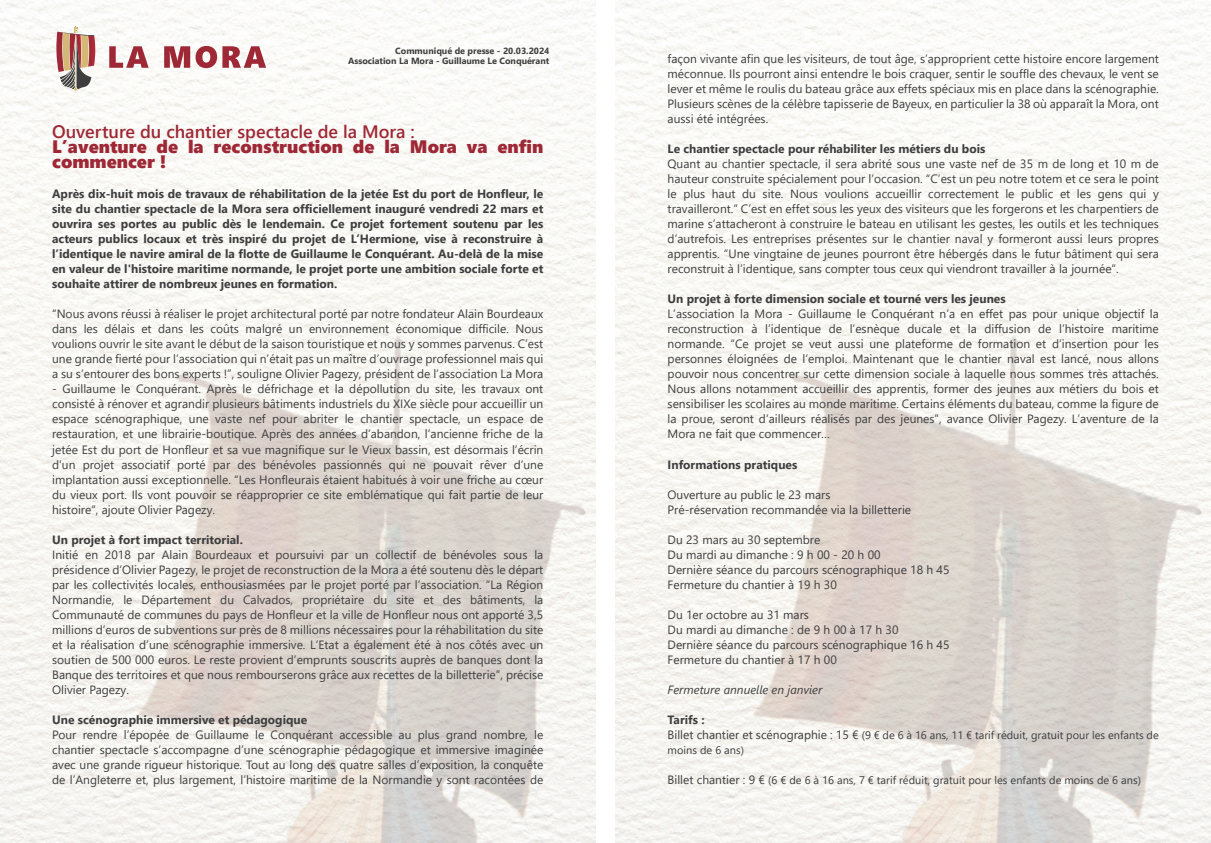
<style>
.page{position:relative;width:1211px;height:843px;background:#fff}
.page>*{position:absolute;margin:0;border:0;box-sizing:border-box;transform-origin:0 0}
.t1{font:18px/15px "Segoe UI Black";color:#9e2835}
.t2{font:600 18px "Segoe UI";color:#9e2835}
.t3{font:12px/15px "Segoe UI";color:#3e3e3f;text-align:justify}
.t4{font:700 12px/15px "Segoe UI";color:#3e3e3f;text-align:justify}
.t5{font:italic 12px "Segoe UI";color:#3e3e3f}
.t6{font:11px/15px "Segoe UI";color:#3e3e3f}
.t7{font:9px/10.8px "Segoe UI Variable";color:#3e3e3f;text-align:right}
.s1{font-size:12px}
</style>
<div class="page">
<img style="left:0;top:0;width:595px;height:842px">
<svg style="left:109px;top:46px;width:40px;height:22px"></svg>
<svg style="left:164px;top:46px;width:102px;height:22px"></svg>
<svg style="left:56px;top:26px;width:39px;height:65px"></svg>
<img style="left:615px;top:0;width:596px;height:842px">
<p class="t7" style="left:348px;top:45px;width:203px">Communiqué de presse - 20.03.2024<br>Association La Mora - Guillaume Le Conquérant</p>
<p class="t3" style="left:667px;top:50px;width:493px">façon vivante afin que les visiteurs, de tout âge, s’approprient cette histoire encore largement méconnue. Ils pourront ainsi entendre le bois craquer, sentir le souffle des chevaux, le vent se lever et même le roulis du bateau grâce aux effets spéciaux mis en place dans la scénographie.<br>Plusieurs scènes de la célèbre tapisserie de Bayeux, en particulier la 38 où apparaît la Mora, ont aussi été intégrées.</p>
<p class="t4" style="left:667px;top:140px;width:319px">Le chantier spectacle pour réhabiliter les métiers du bois</p>
<p class="t3" style="left:667px;top:155px;width:493px">Quant au chantier spectacle, il sera abrité sous une vaste nef de 35 m de long et 10 m de hauteur construite spécialement pour l’occasion. “C’est un peu notre totem et ce sera le point le plus haut du site. Nous voulions accueillir correctement le public et les gens qui y travailleront.” C’est en effet sous les yeux des visiteurs que les forgerons et les charpentiers de marine s’attacheront à construire le bateau en utilisant les gestes, les outils et les techniques d’autrefois. Les entreprises présentes sur le chantier naval y formeront aussi leurs propres apprentis. “Une vingtaine de jeunes pourront être hébergés dans le futur bâtiment qui sera reconstruit à l’identique, sans compter tous ceux qui viendront travailler à la journée”.</p>
<p class="t4" style="left:667px;top:290px;width:340px">Un projet à forte dimension sociale et tourné vers les jeunes</p>
<p class="t3" style="left:667px;top:305px;width:493px">L’association la Mora - Guillaume le Conquérant n’a en effet pas pour unique objectif la reconstruction à l’identique de l’esnèque ducale et la diffusion de l’histoire maritime normande. “Ce projet se veut aussi une plateforme de formation et d’insertion pour les personnes éloignées de l’emploi. Maintenant que le chantier naval est lancé, nous allons pouvoir nous concentrer sur cette dimension sociale à laquelle nous sommes très attachés.<br>Nous allons notamment accueillir des apprentis, former des jeunes aux métiers du bois et sensibiliser les scolaires au monde maritime. Certains éléments du bateau, comme la figure de la proue, seront d’ailleurs réalisés par des jeunes”, avance Olivier Pagezy. L’aventure de la Mora ne fait que commencer…</p>
<p class="t4" style="left:667px;top:455px;width:131px">Informations pratiques</p>
<p class="t3" style="left:667px;top:485px;width:245px">Ouverture au public le 23 mars<br>Pré-réservation recommandée via la billetterie</p>
<p class="t3" style="left:667px;top:530px;width:283px;text-align:left">Du 23 mars au 30 septembre<br>Du mardi au dimanche : 9 h 00 - 20 h 00<br>Dernière séance du parcours scénographique 18 h 45<br>Fermeture du chantier à 19 h 30</p>
<p class="t3" style="left:667px;top:605px;width:283px;text-align:left">Du 1er octobre au 31 mars<br>Du mardi au dimanche : de 9 h 00 à 17 h 30<br>Dernière séance du parcours scénographique 16 h 45<br>Fermeture du chantier à 17 h 00</p>
<p class="t5" style="left:667px;top:677px;width:156px">Fermeture annuelle en janvier</p>
<p class="t4" style="left:667px;top:710px;width:39px">Tarifs :</p>
<p class="t6" style="left:667px;top:726px;width:493px"><span class="s1">Billet chantier et scénographie : 15 €</span> (9 € de 6 à 16 ans, 11 € tarif réduit, gratuit pour les enfants de moins de 6 ans)</p>
<p class="t6" style="left:667px;top:771px;width:475px"><span class="s1">Billet chantier : 9 €</span> (6 € de 6 à 16 ans, 7 € tarif réduit, gratuit pour les enfants de moins de 6 ans)</p>
<h1 class="t2" style="left:52px;top:115px;width:364px">Ouverture du chantier spectacle de la Mora :</h1>
<h1 class="t1" style="left:52px;top:138px;width:493px">L’aventure de la reconstruction de la Mora va enfin commencer !</h1>
<p class="t4" style="left:52px;top:185px;width:493px">Après dix-huit mois de travaux de réhabilitation de la jetée Est du port de Honfleur, le site du chantier spectacle de la Mora sera officiellement inauguré vendredi 22 mars et ouvrira ses portes au public dès le lendemain. Ce projet fortement soutenu par les acteurs publics locaux et très inspiré du projet de L’Hermione, vise à reconstruire à l’identique le navire amiral de la flotte de Guillaume le Conquérant. Au-delà de la mise en valeur de l'histoire maritime normande, le projet porte une ambition sociale forte et souhaite attirer de nombreux jeunes en formation.</p>
<p class="t3" style="left:52px;top:305px;width:493px">“Nous avons réussi à réaliser le projet architectural porté par notre fondateur Alain Bourdeaux dans les délais et dans les coûts malgré un environnement économique difficile. Nous voulions ouvrir le site avant le début de la saison touristique et nous y sommes parvenus. C’est une grande fierté pour l’association qui n’était pas un maître d’ouvrage professionnel mais qui a su s’entourer des bons experts !”, souligne Olivier Pagezy, président de l’association La Mora</p>
<p class="t3" style="left:52px;top:380px;width:493px">- Guillaume le Conquérant. Après le défrichage et la dépollution du site, les travaux ont consisté à rénover et agrandir plusieurs bâtiments industriels du XIXe siècle pour accueillir un espace scénographique, une vaste nef pour abriter le chantier spectacle, un espace de restauration, et une librairie-boutique. Après des années d’abandon, l’ancienne friche de la jetée Est du port de Honfleur et sa vue magnifique sur le Vieux bassin, est désormais l’écrin d’un projet associatif porté par des bénévoles passionnés qui ne pouvait rêver d’une implantation aussi exceptionnelle. “Les Honfleurais étaient habitués à voir une friche au cœur du vieux port. Ils vont pouvoir se réapproprier ce site emblématique qui fait partie de leur histoire”, ajoute Olivier Pagezy.</p>
<p class="t4" style="left:52px;top:530px;width:192px">Un projet à fort impact territorial.</p>
<p class="t3" style="left:52px;top:545px;width:493px">Initié en 2018 par Alain Bourdeaux et poursuivi par un collectif de bénévoles sous la présidence d’Olivier Pagezy, le projet de reconstruction de la Mora a été soutenu dès le départ par les collectivités locales, enthousiasmées par le projet porté par l’association. “La Région Normandie, le Département du Calvados, propriétaire du site et des bâtiments, la Communauté de communes du pays de Honfleur et la ville de Honfleur nous ont apporté 3,5 millions d’euros de subventions sur près de 8 millions nécessaires pour la réhabilitation du site et la réalisation d’une scénographie immersive. L’Etat a également été à nos côtés avec un soutien de 500 000 euros. Le reste provient d’emprunts souscrits auprès de banques dont la Banque des territoires et que nous rembourserons grâce aux recettes de la billetterie”, précise Olivier Pagezy.</p>
<p class="t4" style="left:52px;top:710px;width:257px">Une scénographie immersive et pédagogique</p>
<p class="t3" style="left:52px;top:725px;width:493px">Pour rendre l’épopée de Guillaume le Conquérant accessible au plus grand nombre, le chantier spectacle s’accompagne d’une scénographie pédagogique et immersive imaginée avec une grande rigueur historique. Tout au long des quatre salles d’exposition, la conquête de l’Angleterre et, plus largement, l’histoire maritime de la Normandie y sont racontées de</p>
</div>
